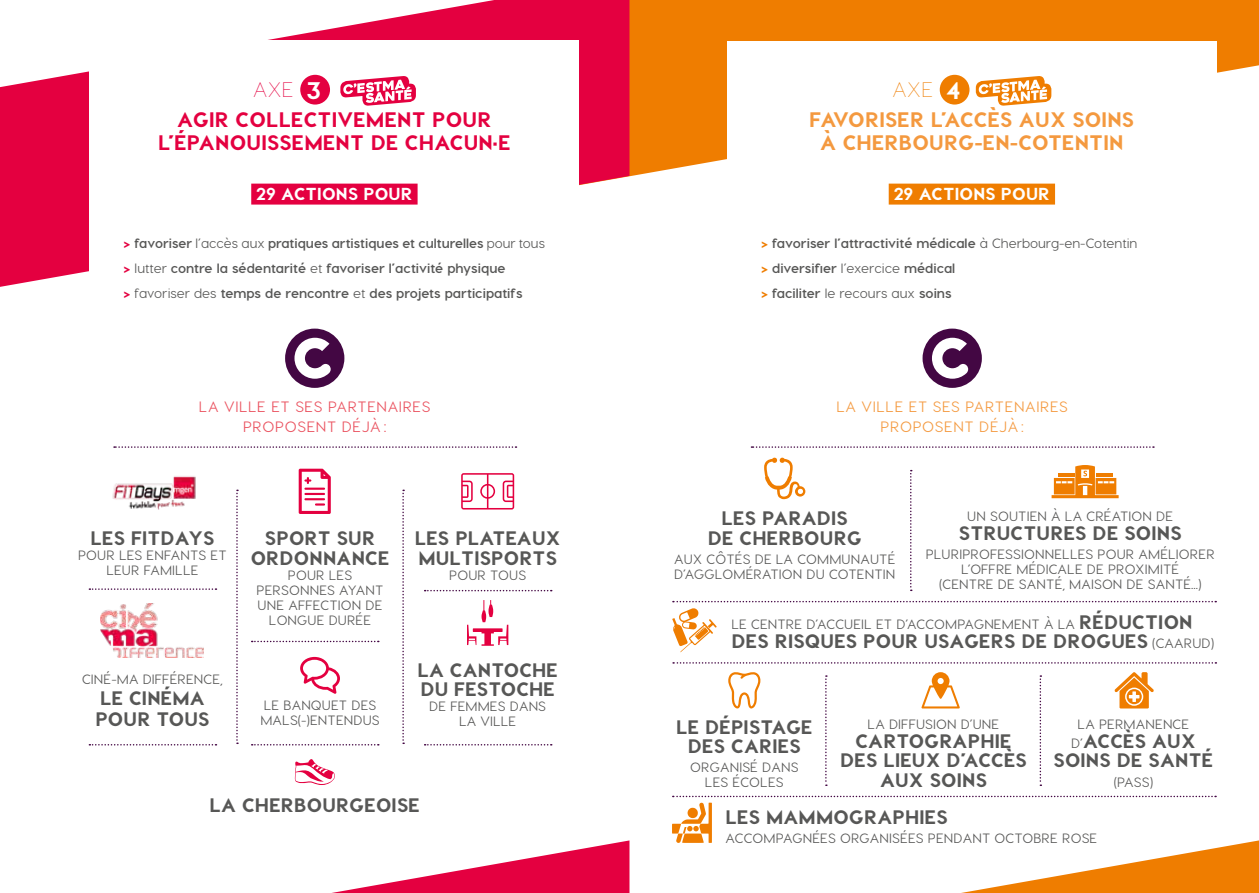
<style>
.page{position:relative;width:1259px;height:893px;background:#fff}
.page>*{position:absolute;margin:0;border:0;box-sizing:border-box;transform-origin:0 0}
.t1{font:800 21px/30px "Visby CF";letter-spacing:.01em;color:#e40040}
.t2{font:800 21px/30px "Visby CF";letter-spacing:.01em;color:#f4993f}
.t3{font:800 19.5px/19.2px "Visby CF";letter-spacing:.01em;color:#575756;text-align:center}
.t4{font:800 17.4px "Visby CF";letter-spacing:.01em;color:#fff}
.t5{font:500 15px/19.5px "Visby CF";letter-spacing:.04em;color:#ea515e;text-align:center}
.t6{font:500 15px/19.5px "Visby CF";letter-spacing:.04em;color:#f4993f;text-align:center}
.t7{font:500 13.5px/15px "Visby CF";letter-spacing:.01em;color:#575756;text-align:center}
.t8{font:700 13.5px/25px "Visby CF";color:#575756}
.s1{font-weight:100}
.s2{font-size:24px;color:#fff}
.s3{font-weight:800;color:#e40040}
.s4{font-weight:500}
.s5{font-weight:100;color:#ef7d00}
.s6{font-weight:800;color:#ef7d00}
.s7{font-weight:800;font-size:19.5px}
.s8{font-weight:500;font-size:13.5px}
</style>
<div class="page">
<svg style="left:629px;top:0;width:630px;height:177px;background:#f08c1f"></svg>
<svg style="left:332px;top:840px;width:297px;height:53px"></svg>
<svg style="left:0;top:0;width:629px;height:287px;fill:#e40040"></svg>
<div style="left:727px;top:41px;width:489px;height:316px;background:#fff"></div>
<div style="left:888px;top:184px;width:167px;height:21px;background:#ef7d00"></div>
<div style="left:939px;top:75px;width:30px;height:30px;background:#ef7d00;border-radius:50%"></div>
<svg style="left:976px;top:76px;width:75px;height:30px"></svg>
<div style="left:90px;top:41px;width:489px;height:315px;background:#fff"></div>
<div style="left:251px;top:184px;width:166px;height:21px;background:#e40040"></div>
<div style="left:300px;top:75px;width:30px;height:30px;background:#e40040;border-radius:50%"></div>
<svg style="left:340px;top:76px;width:76px;height:30px"></svg>
<svg style="left:961px;top:840px;width:298px;height:53px"></svg>
<svg style="left:300px;top:657px;width:40px;height:37px"></svg>
<svg style="left:285px;top:329px;width:59px;height:59px"></svg>
<svg style="left:114px;top:446px;width:402px;height:2px"></svg>
<svg style="left:89px;top:588px;width:127px;height:2px"></svg>
<svg style="left:89px;top:744px;width:127px;height:1px"></svg>
<svg style="left:252px;top:744px;width:127px;height:1px"></svg>
<svg style="left:425px;top:744px;width:127px;height:1px"></svg>
<svg style="left:252px;top:641px;width:127px;height:1px"></svg>
<svg style="left:425px;top:590px;width:127px;height:1px"></svg>
<img style="left:112px;top:476px;width:84px;height:34px">
<img style="left:101px;top:603px;width:103px;height:54px">
<svg style="left:236px;top:490px;width:2px;height:254px"></svg>
<svg style="left:402px;top:490px;width:2px;height:254px"></svg>
<svg style="left:299px;top:469px;width:32px;height:45px"></svg>
<svg style="left:295px;top:759px;width:40px;height:26px"></svg>
<svg style="left:461px;top:473px;width:53px;height:36px"></svg>
<svg style="left:467px;top:600px;width:41px;height:46px"></svg>
<svg style="left:728px;top:672px;width:32px;height:37px"></svg>
<svg style="left:672px;top:803px;width:40px;height:40px"></svg>
<svg style="left:922px;top:329px;width:60px;height:59px"></svg>
<svg style="left:751px;top:446px;width:403px;height:2px"></svg>
<svg style="left:673px;top:662px;width:543px;height:2px"></svg>
<svg style="left:673px;top:796px;width:543px;height:1px"></svg>
<svg style="left:825px;top:675px;width:2px;height:111px"></svg>
<svg style="left:1039px;top:675px;width:2px;height:111px"></svg>
<svg style="left:764px;top:458px;width:41px;height:41px"></svg>
<svg style="left:910px;top:470px;width:1px;height:121px"></svg>
<svg style="left:1051px;top:465px;width:67px;height:33px"></svg>
<svg style="left:921px;top:672px;width:39px;height:36px"></svg>
<svg style="left:1114px;top:672px;width:40px;height:36px"></svg>
<svg style="left:673px;top:601px;width:543px;height:1px"></svg>
<svg style="left:672px;top:608px;width:44px;height:44px"></svg>
<h1 class="t1" style="left:177px;top:74px;width:316px;text-indent:76px"><span class="s1">AXE</span> <span class="s2">3<br></span>AGIR COLLECTIVEMENT POUR</h1>
<h1 class="t1" style="left:158px;top:127px;width:354px">L’ÉPANOUISSEMENT DE CHACUN·E</h1>
<p class="t4" style="left:256px;top:182px;width:158px">29 ACTIONS POUR</p>
<p class="t8" style="left:124px;top:230px;width:422px"><span class="s3">&gt;</span> favoriser <span class="s4">l’accès aux</span> pratiques artistiques et culturelles <span class="s4">pour tous </span><span class="s3">&gt;</span> <span class="s4">lutter</span> contre la sédentarité <span class="s4">et</span> favoriser l’activité physique<br><span class="s3">&gt;</span> <span class="s4">favoriser des</span> temps de rencontre <span class="s4">et</span> des projets participatifs</p>
<p class="t5" style="left:199px;top:397px;width:233px">LA VILLE ET SES PARTENAIRES<br>PROPOSENT DÉJÀ :</p>
<h2 class="t3" style="left:90px;top:529px;width:125px">LES FITDAYS</h2>
<p class="t7" style="left:78px;top:548px;width:150px">POUR LES ENFANTS ET<br>LEUR FAMILLE</p>
<p class="t7" style="left:82px;top:672px;width:142px">CINÉ-MA DIFFÉRENCE,</p>
<h2 class="t3" style="left:95px;top:688px;width:116px;line-height:20.7px;text-align:left">LE CINÉMA<br>POUR TOUS</h2>
<h2 class="t3" style="left:251px;top:529px;width:140px">SPORT SUR<br>ORDONNANCE</h2>
<p class="t7" style="left:257px;top:567px;width:128px">POUR LES<br>PERSONNES AYANT<br>UNE AFFECTION DE<br>LONGUE DURÉE</p>
<p class="t7" style="left:260px;top:698px;width:121px;text-align:left">LE BANQUET DES<br>MALS(-)ENTENDUS</p>
<h2 class="t3" style="left:415px;top:529px;width:147px;text-align:left">LES PLATEAUX<br>MULTISPORTS</h2>
<p class="t7" style="left:449px;top:567px;width:78px">POUR TOUS</p>
<h2 class="t3" style="left:417px;top:660px;width:142px;text-align:left">LA CANTOCHE<br>DU FESTOCHE</h2>
<p class="t7" style="left:429px;top:699px;width:118px">DE FEMMES DANS<br>LA VILLE</p>
<h2 class="t3" style="left:210px;top:795px;width:212px">LA CHERBOURGEOISE</h2>
<h1 class="t2" style="left:809px;top:74px;width:326px;text-indent:83px"><span class="s5">AXE</span> <span class="s2">4<br></span>FAVORISER L’ACCÈS AUX SOINS</h1>
<h1 class="t2" style="left:820px;top:127px;width:305px">À CHERBOURG-EN-COTENTIN</h1>
<p class="t4" style="left:893px;top:182px;width:158px">29 ACTIONS POUR</p>
<p class="t8" style="left:761px;top:230px;width:378px"><span class="s6">&gt;</span> favoriser l’attractivité médicale <span class="s4">à Cherbourg-en-Cotentin </span><span class="s6">&gt;</span> diversifier <span class="s4">l’exercice</span> médical<br><span class="s6">&gt;</span> faciliter <span class="s4">le recours aux</span> soins</p>
<p class="t6" style="left:836px;top:397px;width:233px">LA VILLE ET SES PARTENAIRES<br>PROPOSENT DÉJÀ :</p>
<p class="t7" style="left:967px;top:508px;width:207px">UN SOUTIEN À LA CRÉATION DE</p>
<h2 class="t3" style="left:959px;top:523px;width:224px">STRUCTURES DE SOINS</h2>
<p class="t7" style="left:925px;top:547px;width:290px">PLURIPROFESSIONNELLES POUR AMÉLIORER<br>L’OFFRE MÉDICALE DE PROXIMITÉ<br>(CENTRE DE SANTÉ, MAISON DE SANTÉ...)</p>
<p class="t7" style="left:731px;top:616px;width:462px">LE CENTRE D’ACCUEIL ET D’ACCOMPAGNEMENT À LA <span class="s7">RÉDUCTION</span></p>
<h2 class="t3" style="left:731px;top:631px;width:484px">DES RISQUES POUR USAGERS DE DROGUES <span class="s8">(CAARUD)</span></h2>
<h2 class="t3" style="left:708px;top:509px;width:155px">LES PARADIS<br>DE CHERBOURG</h2>
<p class="t7" style="left:674px;top:551px;width:223px;text-align:left">AUX CÔTÉS DE LA COMMUNAUTÉ<br>D’AGGLOMÉRATION DU COTENTIN</p>
<h2 class="t3" style="left:676px;top:717px;width:138px">LE DÉPISTAGE<br>DES CARIES</h2>
<p class="t7" style="left:690px;top:760px;width:110px">ORGANISÉ DANS<br>LES ÉCOLES</p>
<p class="t7" style="left:867px;top:716px;width:133px">LA DIFFUSION D’UNE</p>
<h2 class="t3" style="left:840px;top:731px;width:188px">CARTOGRAPHIE<br>DES LIEUX D’ACCÈS<br>AUX SOINS</h2>
<p class="t7" style="left:1077px;top:716px;width:113px">LA PERMANENCE</p>
<h2 class="t3" style="left:1053px;top:731px;width:161px"><span class="s8">D’</span>ACCÈS AUX<br>SOINS DE SANTÉ</h2>
<p class="t7" style="left:1113px;top:774px;width:41px">(PASS)</p>
<h2 class="t3" style="left:725px;top:807px;width:224px">LES MAMMOGRAPHIES</h2>
<p class="t7" style="left:725px;top:830px;width:373px">ACCOMPAGNÉES ORGANISÉES PENDANT OCTOBRE ROSE</p>
</div>
